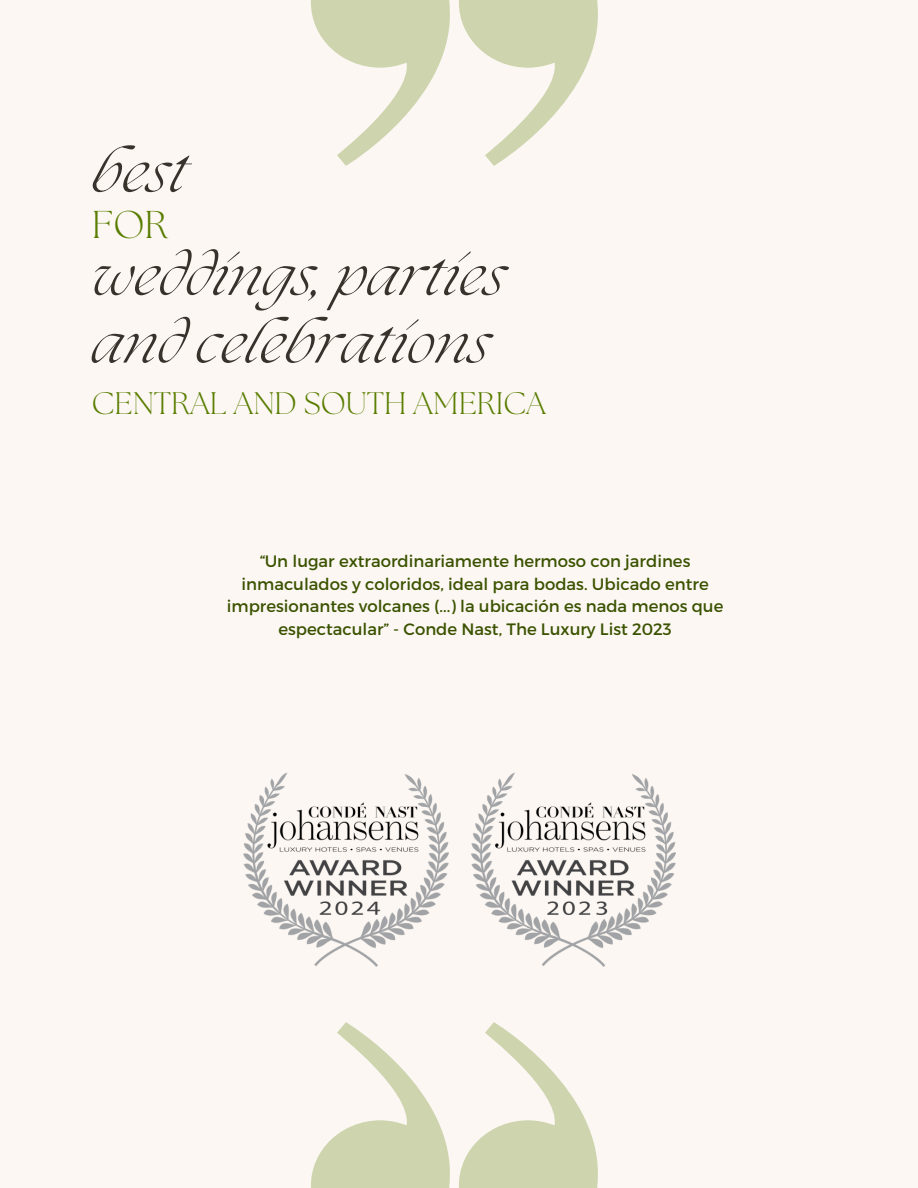
<style>
.page{position:relative;width:918px;height:1188px;background:#fcf7f2}
.page>*{position:absolute;margin:0;border:0;box-sizing:border-box;transform-origin:0 0}
.t1{font:italic 300 57.6px "The Seasons";color:#37332c}
.t2{font:italic 300 56.7px/67.7px "The Seasons";color:#37332c}
.t3{font:300 38.7px "The Seasons";color:#597d00}
.t4{font:300 31.05px "The Seasons";color:#597d00}
.t5{font:16.5px/22.5px "Montserrat";color:#3a5200;text-align:center}
</style>
<div class="page">
<svg style="left:311px;top:0;width:287px;height:166px"></svg>
<svg style="left:311px;top:1022px;width:287px;height:166px"></svg>
<img style="left:243px;top:772px;width:165px;height:195px">
<img style="left:408px;top:772px;width:268px;height:195px">
<h2 class="t1" style="left:92px;top:146px;width:97px">best</h2>
<h3 class="t3" style="left:92px;top:207px;width:78px">FOR</h3>
<h1 class="t2" style="left:92px;top:246px;width:415px">weddings, parties and celebrations</h1>
<p class="t4" style="left:92px;top:389px;width:456px">CENTRAL AND SOUTH AMERICA</p>
<p class="t5" style="left:227px;top:549px;width:498px">“Un lugar extraordinariamente hermoso con jardines inmaculados y coloridos, ideal para bodas. Ubicado entre impresionantes volcanes (...) la ubicación es nada menos que espectacular” - Conde Nast, The Luxury List 2023</p>
</div>
